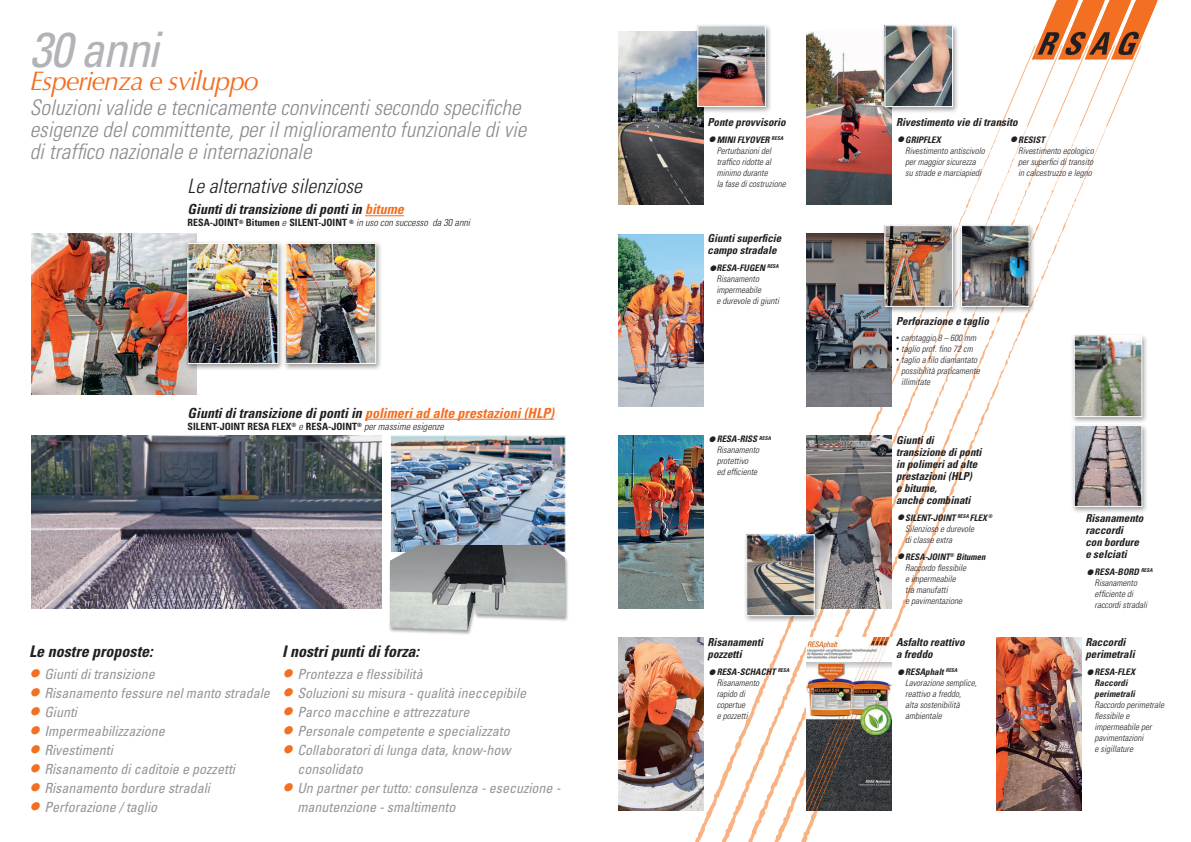
<style>
.page{position:relative;width:1191px;height:842px;background:#fff}
.page>*{position:absolute;margin:0;border:0;box-sizing:border-box;transform-origin:0 0}
.t1{font:italic condensed 49px "Univers";letter-spacing:-.04em;color:#b2b3b7}
.t2{font:italic 27px "Optima";letter-spacing:-.04em;color:#f36f21}
.t3{font:italic 300 condensed 21.5px/22px "Univers";color:#8a8c8f}
.t4{font:italic 300 condensed 20px "Univers";color:#231f20}
.t5{font:italic 700 condensed 16px "Univers";color:#231f20}
.t6{font:italic condensed 14px/19px "Univers";color:#939598}
.t7{font:italic 700 condensed 14px "Univers";color:#f36f21}
.t8{font:italic 700 condensed 14px "Univers";color:#231f20}
.t9{font:italic 700 condensed 11px/12px "Univers";color:#231f20}
.t10{font:700 condensed 10px "Univers";color:#231f20}
.t11{font:italic 300 condensed 9px/11px "Univers";color:#231f20}
.t12{font:italic 700 condensed 9px/11px "Univers";color:#231f20}
.s1{color:#f36f21}
.s2{font-weight:300;font-style:italic}
.s3{color:#231f20}
.s4{font-size:27px;color:#f36f21}
.s5{font-weight:900;font-stretch:normal;font-size:16px}
.s6{font-weight:700}
.s7{font-size:16px}
.s8{font-family:"Arial";font-weight:400;font-style:normal;font-stretch:normal}
</style>
<div class="page">
<svg style="left:760px;top:116px;width:324px;height:726px"></svg>
<svg style="left:1000px;top:0;width:157px;height:127px"></svg>
<img style="left:618px;top:637px;width:85px;height:173px">
<img style="left:618px;top:31px;width:85px;height:173px">
<img style="left:806px;top:31px;width:85px;height:173px">
<div style="left:881px;top:23px;width:78px;height:91px;background:#231f20;opacity:.44"></div>
<img style="left:886px;top:28px;width:64px;height:77px">
<div style="left:884px;top:26px;width:68px;height:81px;border:1px solid #fff"></div>
<div style="left:1070px;top:423px;width:78px;height:91px;background:#231f20;opacity:.44"></div>
<img style="left:1076px;top:427px;width:64px;height:78px">
<div style="left:1074px;top:425px;width:68px;height:82px;border:1px solid #fff"></div>
<img style="left:996px;top:637px;width:85px;height:173px">
<img style="left:806px;top:637px;width:85px;height:173px">
<img style="left:618px;top:234px;width:85px;height:172px">
<img style="left:618px;top:435px;width:85px;height:173px">
<img style="left:806px;top:233px;width:85px;height:173px">
<img style="left:806px;top:435px;width:85px;height:173px">
<div style="left:694px;top:23px;width:78px;height:91px;background:#231f20;opacity:.44"></div>
<img style="left:699px;top:28px;width:64px;height:77px">
<div style="left:697px;top:26px;width:68px;height:81px;border:1px solid #fff"></div>
<div style="left:1070px;top:333px;width:78px;height:91px;background:#231f20;opacity:.44"></div>
<img style="left:1076px;top:338px;width:64px;height:77px">
<div style="left:1074px;top:336px;width:68px;height:81px;border:1px solid #fff"></div>
<div style="left:881px;top:223px;width:78px;height:91px;background:#231f20;opacity:.44"></div>
<img style="left:886px;top:227px;width:64px;height:78px">
<div style="left:884px;top:225px;width:68px;height:82px;border:1px solid #fff"></div>
<div style="left:957px;top:223px;width:78px;height:91px;background:#231f20;opacity:.44"></div>
<img style="left:963px;top:227px;width:64px;height:78px">
<div style="left:961px;top:225px;width:68px;height:82px;border:1px solid #fff"></div>
<div style="left:743px;top:532px;width:77px;height:91px;background:#231f20;opacity:.44"></div>
<img style="left:748px;top:537px;width:64px;height:77px">
<div style="left:746px;top:535px;width:68px;height:81px;border:1px solid #fff"></div>
<hr style="left:365px;top:215px;width:39px;height:1px;background:#f36f21">
<hr style="left:365px;top:419px;width:189px;height:1px;background:#f36f21">
<img style="left:31px;top:435px;width:350px;height:173px">
<img style="left:31px;top:234px;width:166px;height:161px">
<img style="left:392px;top:437px;width:171px;height:108px">
<div style="left:390px;top:435px;width:175px;height:118px;border:1px solid #fff"></div>
<div style="left:388px;top:545px;width:181px;height:90px;background:#231f20;opacity:.42"></div>
<img style="left:390px;top:546px;width:174px;height:84px">
<div style="left:282px;top:241px;width:100px;height:130px;background:#231f20;opacity:.44"></div>
<img style="left:287px;top:245px;width:87px;height:117px">
<div style="left:285px;top:243px;width:91px;height:121px;border:1px solid #fff"></div>
<div style="left:184px;top:241px;width:100px;height:130px;background:#231f20;opacity:.44"></div>
<img style="left:190px;top:245px;width:86px;height:117px">
<div style="left:188px;top:243px;width:90px;height:121px;border:1px solid #fff"></div>
<h1 class="t1" style="left:30px;top:18px;width:130px">30 anni</h1>
<h2 class="t2" style="left:30px;top:65px;width:230px">Esperienza e sviluppo</h2>
<h3 class="t3" style="left:30px;top:96px;width:498px">Soluzioni valide e tecnicamente convincenti secondo specifiche esigenze del committente, per il miglioramento funzionale di vie di traffico nazionale e internazionale</h3>
<h3 class="t4" style="left:188px;top:174px;width:176px">Le alternative silenziose</h3>
<h3 class="t8" style="left:188px;top:201px;width:218px">Giunti di transizione di ponti in <span class="s1">bitume</span></h3>
<p class="t10" style="left:188px;top:217px;width:284px">RESA-JOINT<sup>®</sup> Bitumen <span class="s2">e</span> SILENT-JOINT <sup>®</sup> <span class="s2">in uso con successo da 30 anni</span></p>
<h3 class="t7" style="left:188px;top:404px;width:368px"><span class="s3">Giunti di transizione di ponti in</span> polimeri ad alte prestazioni (HLP)</h3>
<p class="t10" style="left:188px;top:420px;width:258px">SILENT-JOINT RESA FLEX<sup>®</sup> <span class="s2">e</span> RESA-JOINT<sup>®</sup> <span class="s2">per massime esigenze</span></p>
<h3 class="t5" style="left:29px;top:641px;width:125px">Le nostre proposte:</h3>
<h3 class="t6" style="left:29px;top:664px;width:127px"><span class="s4">•</span> Giunti di transizione</h3>
<h3 class="t6" style="left:29px;top:683px;width:242px"><span class="s4">•</span> Risanamento fessure nel manto stradale</h3>
<h3 class="t6" style="left:29px;top:702px;width:49px"><span class="s4">•</span> Giunti</h3>
<h3 class="t6" style="left:29px;top:721px;width:137px"><span class="s4">•</span> Impermeabilizzazione</h3>
<h3 class="t6" style="left:29px;top:740px;width:85px"><span class="s4">•</span> Rivestimenti</h3>
<h3 class="t6" style="left:29px;top:759px;width:207px"><span class="s4">•</span> Risanamento di caditoie e pozzetti</h3>
<h3 class="t6" style="left:29px;top:778px;width:182px"><span class="s4">•</span> Risanamento bordure stradali</h3>
<h3 class="t6" style="left:29px;top:797px;width:129px"><span class="s4">•</span> Perforazione / taglio</h3>
<h3 class="t5" style="left:282px;top:641px;width:138px">I nostri punti di forza:</h3>
<h3 class="t6" style="left:282px;top:664px;width:142px"><span class="s4">•</span> Prontezza e flessibilità</h3>
<h3 class="t6" style="left:282px;top:683px;width:245px"><span class="s4">•</span> Soluzioni su misura - qualità ineccepibile</h3>
<h3 class="t6" style="left:282px;top:702px;width:189px"><span class="s4">•</span> Parco macchine e attrezzature</h3>
<h3 class="t6" style="left:282px;top:721px;width:229px"><span class="s4">•</span> Personale competente e specializzato</h3>
<h3 class="t6" style="left:297px;top:740px;width:215px;text-indent:-15px"><span class="s4">•</span> Collaboratori di lunga data, know-how consolidato</h3>
<h3 class="t6" style="left:297px;top:778px;width:264px;text-indent:-15px"><span class="s4">•</span> Un partner per tutto: consulenza - esecuzione - manutenzione - smaltimento</h3>
<p class="t9" style="left:707px;top:116px;width:80px">Ponte provvisorio</p>
<p class="t11" style="left:716px;top:134px;width:70px;text-indent:-9px"><span class="s5">•</span> <span class="s6">MINI FLYOVER</span> <sup>RESA<br></sup>Perturbazioni del traffico ridotte al minimo durante<br>la fase di costruzione</p>
<p class="t9" style="left:707px;top:231px;width:75px;line-height:12.5px">Giunti superficie campo stradale</p>
<p class="t11" style="left:716px;top:262px;width:64px;text-indent:-9px"><span class="s7">•</span> <span class="s6">RESA-FUGEN</span> <sup>RESA<br></sup>Risanamento impermeabile<br>e durevole di giunti</p>
<p class="t11" style="left:716px;top:433px;width:56px;text-indent:-9px"><span class="s5">•</span> <span class="s6">RESA-RISS</span> <sup>RESA<br></sup>Risanamento protettivo<br>ed efficiente</p>
<p class="t9" style="left:707px;top:636px;width:57px;line-height:12.5px">Risanamenti pozzetti</p>
<p class="t11" style="left:716px;top:666px;width:74px;text-indent:-9px"><span class="s5">•</span> <span class="s6">RESA-SCHACHT</span> <sup>RESA<br></sup>Risanamento<br>rapido di<br>copertue<br>e pozzetti</p>
<p class="t9" style="left:896px;top:116px;width:123px">Rivestimento vie di transito</p>
<p class="t11" style="left:905px;top:134px;width:81px;text-indent:-9px"><span class="s5">•</span> <span class="s6">GRIPFLEX<br></span>Rivestimento antiscivolo per maggior sicurezza su strade e marciapiedi</p>
<p class="t11" style="left:1018px;top:134px;width:77px;text-indent:-9px"><span class="s5">•</span> <span class="s6">RESIST<br></span>Rivestimento ecologico per superfici di transito in calcestruzzo e legno</p>
<p class="t9" style="left:896px;top:315px;width:94px">Perforazione e taglio</p>
<p class="t11" style="left:896px;top:333px;width:82px"><span class="s8">•</span> carotaggio 8 – 600 mm</p>
<p class="t11" style="left:896px;top:344px;width:78px"><span class="s8">•</span> taglio prof. fino 72 cm</p>
<p class="t11" style="left:901px;top:355px;width:80px;text-indent:-5px"><span class="s8">•</span> taglio a filo diamantato possibilità praticamente illimitate</p>
<p class="t9" style="left:896px;top:434px;width:87px">Giunti di transizione di ponti in polimeri ad alte prestazioni (HLP)<br>e bitume,<br>anche combinati</p>
<p class="t11" style="left:905px;top:512px;width:88px;text-indent:-9px"><span class="s5">•</span> <span class="s6">SILENT-JOINT</span> <sup>RESA</sup> <span class="s6">FLEX</span> <sup>®<br></sup>Silenzioso e durevole<br>di classe extra</p>
<p class="t11" style="left:905px;top:551px;width:82px;text-indent:-9px"><span class="s5">•</span> <span class="s6">RESA-JOINT</span><sup>®</sup> <span class="s6">Bitumen<br></span>Raccordo flessibile<br>e impermeabile<br>tra manufatti<br>e pavimentazione</p>
<p class="t9" style="left:896px;top:636px;width:70px;line-height:12.5px">Asfalto reattivo a freddo</p>
<p class="t11" style="left:905px;top:666px;width:73px;text-indent:-9px"><span class="s5">•</span> <span class="s6">RESAphalt</span> <sup>RESA<br></sup>Lavorazione semplice, reattivo a freddo,<br>alta sostenibilità ambientale</p>
<p class="t9" style="left:1085px;top:512px;width:60px">Risanamento raccordi<br>con bordure e selciati</p>
<p class="t11" style="left:1094px;top:566px;width:60px;text-indent:-9px"><span class="s5">•</span> <span class="s6">RESA-BORD</span> <sup>RESA<br></sup>Risanamento efficiente di raccordi stradali</p>
<p class="t9" style="left:1085px;top:636px;width:51px;line-height:12.5px">Raccordi perimetrali</p>
<p class="t12" style="left:1094px;top:666px;width:42px;text-indent:-9px"><span class="s5">•</span> RESA-FLEX<br>Raccordi perimetrali</p>
<p class="t11" style="left:1094px;top:699px;width:71px">Raccordo perimetrale flessibile e impermeabile per pavimentazioni<br>e sigillature</p>
</div>
